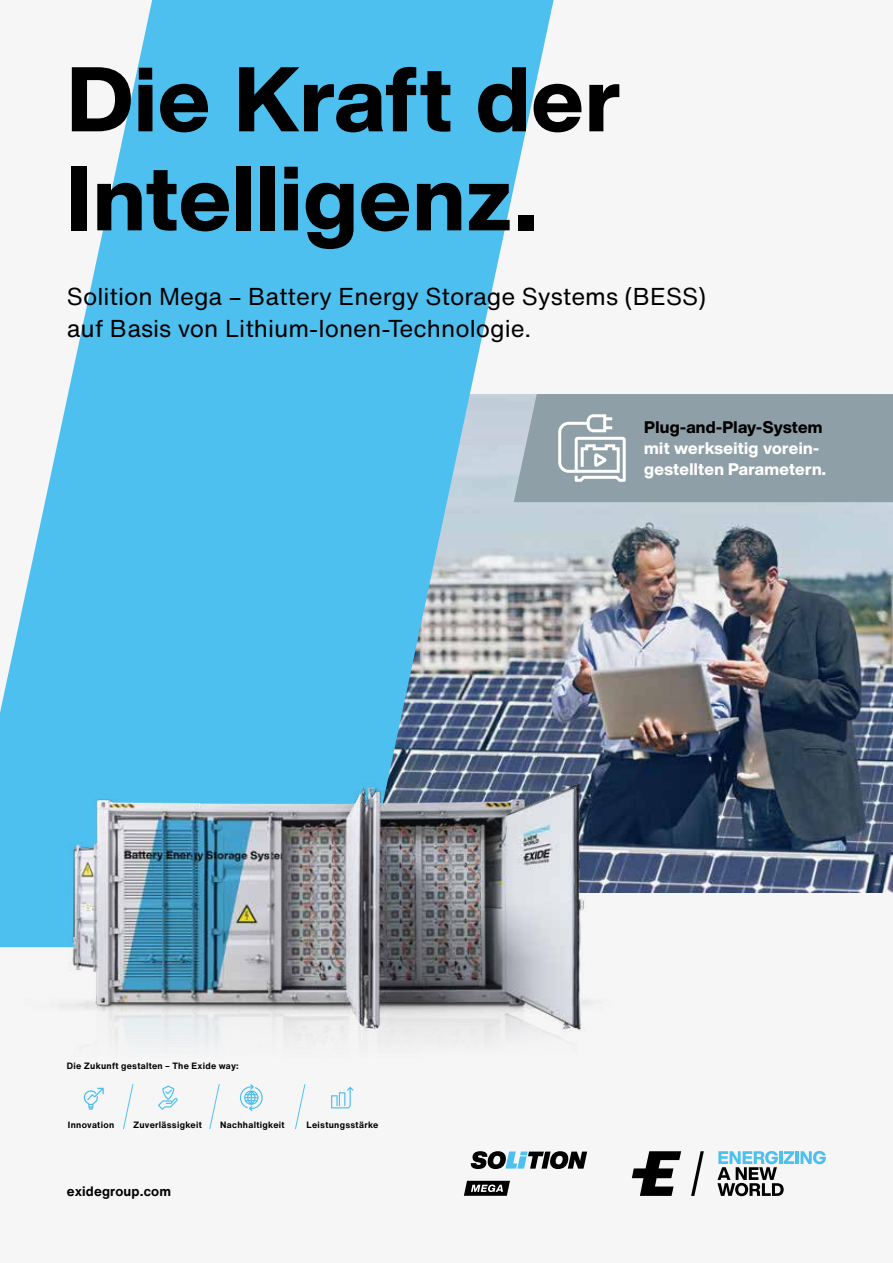
<style>
.page{position:relative;width:893px;height:1263px;background:#f6f6f6}
.page>*{position:absolute;margin:0;border:0;box-sizing:border-box;transform-origin:0 0}
.t1{font:800 90px/99px "Helvetica Now Display";letter-spacing:.015em;color:#000}
.t2{font:24px/31.5px "Helvetica Now Text";color:#000}
.t3{font:800 16.5px/21px "Helvetica Now Display";letter-spacing:.02em;color:#fff}
.t4{font:800 16.5px "Helvetica Now Display";letter-spacing:.015em;color:#000}
.t5{font:700 13.5px "Helvetica Now Text";letter-spacing:.01em;color:#000}
.t6{font:700 9px "Helvetica Now Text";letter-spacing:.03em;color:#000}
</style>
<div class="page">
<svg style="left:464px;top:1181px;width:46px;height:15px"></svg>
<svg style="left:470px;top:1151px;width:117px;height:18px"></svg>
<svg style="left:691px;top:1151px;width:13px;height:45px"></svg>
<svg style="left:632px;top:1151px;width:49px;height:45px"></svg>
<svg style="left:717px;top:1151px;width:109px;height:45px"></svg>
<img style="left:554px;top:502px;width:339px;height:390px">
<svg style="left:0;top:0;width:554px;height:722px;fill:#4ec0ef"></svg>
<img style="left:0;top:722px;width:695px;height:390px">
<svg style="left:514px;top:394px;width:379px;height:108px;background:#93a3ab"></svg>
<svg style="left:83px;top:1088px;width:21px;height:22px"></svg>
<svg style="left:240px;top:1084px;width:23px;height:27px"></svg>
<svg style="left:158px;top:1085px;width:20px;height:25px"></svg>
<svg style="left:331px;top:1086px;width:23px;height:22px"></svg>
<svg style="left:295px;top:1084px;width:10px;height:45px"></svg>
<svg style="left:209px;top:1084px;width:11px;height:45px"></svg>
<svg style="left:123px;top:1084px;width:10px;height:45px"></svg>
<h1 class="t1" style="left:67px;top:50px;width:556px">Die Kraft der<br>Intelligenz.</h1>
<h2 class="t2" style="left:67px;top:280px;width:641px">Solition Mega – Battery Energy Storage Systems (BESS) auf Basis von Lithium-Ionen-Technologie.</h2>
<p class="t6" style="left:67px;top:1059px;width:173px">Die Zukunft gestalten – The Exide way:</p>
<p class="t6" style="left:68px;top:1118px;width:48px">Innovation</p>
<p class="t6" style="left:133px;top:1118px;width:70px">Zuverlässigkeit</p>
<p class="t6" style="left:220px;top:1118px;width:66px">Nachhaltigkeit</p>
<p class="t6" style="left:307px;top:1118px;width:73px">Leistungsstärke</p>
<h3 class="t5" style="left:67px;top:1181px;width:106px">exidegroup.com</h3>
<h3 class="t4" style="left:644px;top:416px;width:180px">Plug-and-Play-System</h3>
<h3 class="t3" style="left:644px;top:438px;width:183px">mit werkseitig vorein&shy;gestellten Parametern.</h3>
</div>
